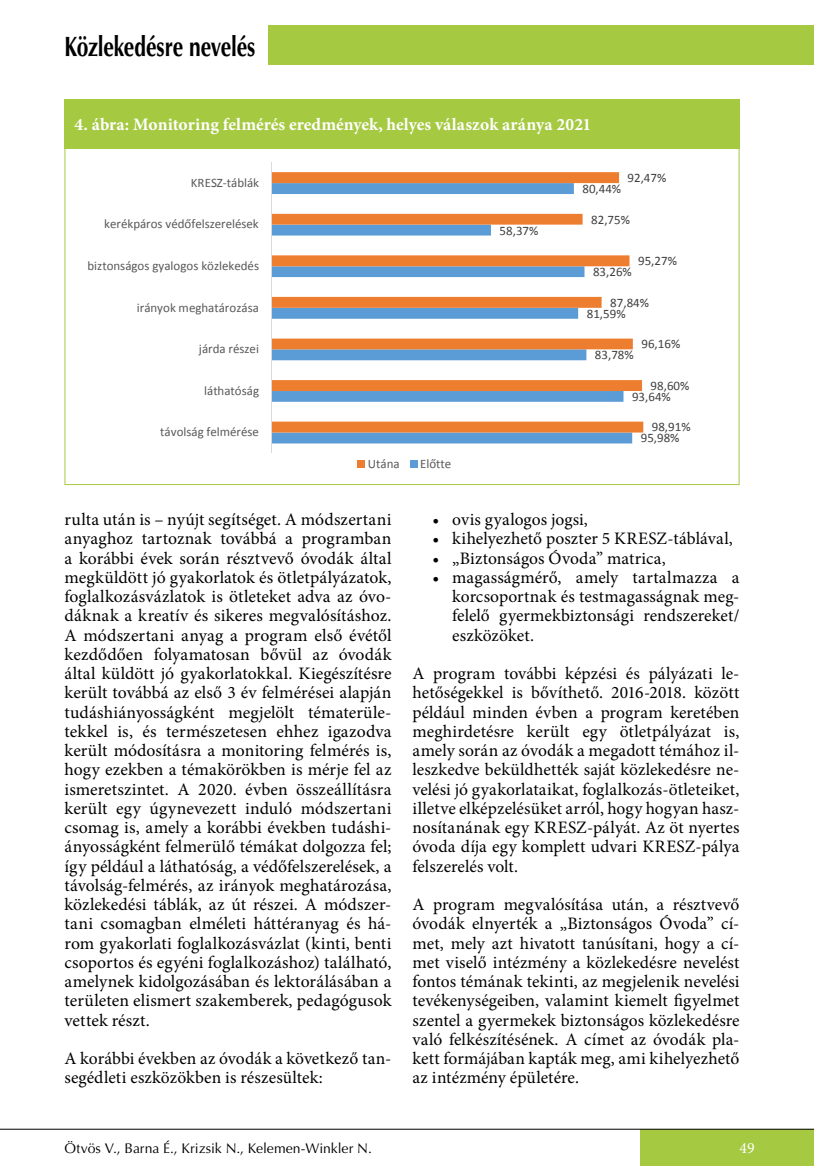
<style>
.page{position:relative;width:814px;height:1166px;background:#fff}
.page>*{position:absolute;margin:0;border:0;box-sizing:border-box;transform-origin:0 0}
.t1{font:700 28px "Optima CE";letter-spacing:-.01em;color:#000;scale:.75 1}
.t2{font:17.5px/19.2px "Minion Pro";letter-spacing:.005em;color:#000;text-align:justify}
.t3{font:700 17.5px "Minion Pro";color:#fff}
.t4{font:15.75px "Minion Pro";color:#fff}
.t5{font:14px "Optima CE";letter-spacing:-.005em;color:#000}
.t6{font:12.95px "Calibri";color:#595959}
.t7{font:12.95px "Calibri";letter-spacing:-.005em;color:#404040}
</style>
<div class="page">
<div style="left:268px;top:25px;width:546px;height:39px;background:#a6c942"></div>
<div style="left:640px;top:1129px;width:174px;height:37px;background:#a6c942"></div>
<hr style="left:0;top:1129px;width:814px;height:1px;background:#000">
<svg style="left:272px;top:172px;width:357px;height:105px"></svg>
<hr style="left:271px;top:162px;width:1px;height:119px;background:#dadada">
<svg style="left:272px;top:432px;width:360px;height:11px;background:#669cce"></svg>
<svg style="left:272px;top:297px;width:371px;height:135px"></svg>
<hr style="left:271px;top:281px;width:1px;height:172px;background:#dadada">
<div style="left:358px;top:461px;width:7px;height:7px;background:#ee7e2f"></div>
<div style="left:410px;top:461px;width:7px;height:7px;background:#5b9cd6"></div>
<div style="left:64px;top:99px;width:675px;height:50px;background:#a6c942"></div>
<h1 class="t1" style="left:64px;top:28px;width:256px">Közlekedésre nevelés</h1>
<p class="t3" style="left:74px;top:112px;width:518px">4. ábra: Monitoring felmérés eredmények, helyes válaszok aránya 2021</p>
<p class="t6" style="left:191px;top:174px;width:70px">KRESZ‐táblák</p>
<p class="t7" style="left:627px;top:170px;width:40px">92,47%</p>
<p class="t7" style="left:582px;top:180px;width:40px">80,44%</p>
<p class="t6" style="left:104px;top:216px;width:156px">kerékpáros védőfelszerelések</p>
<p class="t7" style="left:499px;top:222px;width:40px">58,37%</p>
<p class="t7" style="left:591px;top:211px;width:40px">82,75%</p>
<p class="t6" style="left:87px;top:257px;width:173px">biztonságos gyalogos közlekedés</p>
<p class="t7" style="left:638px;top:253px;width:40px">95,27%</p>
<p class="t7" style="left:593px;top:264px;width:40px">83,26%</p>
<p class="t6" style="left:137px;top:299px;width:123px">irányok meghatározása</p>
<p class="t7" style="left:610px;top:294px;width:40px">87,84%</p>
<p class="t7" style="left:586px;top:305px;width:40px">81,59%</p>
<p class="t6" style="left:199px;top:340px;width:62px">járda részei</p>
<p class="t7" style="left:595px;top:347px;width:40px">83,78%</p>
<p class="t7" style="left:641px;top:336px;width:40px">96,16%</p>
<p class="t6" style="left:204px;top:382px;width:57px">láthatóság</p>
<p class="t7" style="left:650px;top:377px;width:40px">98,60%</p>
<p class="t7" style="left:632px;top:388px;width:40px">93,64%</p>
<p class="t6" style="left:160px;top:424px;width:100px">távolság felmérése</p>
<p class="t7" style="left:652px;top:419px;width:40px">98,91%</p>
<p class="t7" style="left:640px;top:430px;width:40px">95,98%</p>
<p class="t6" style="left:368px;top:455px;width:33px">Utána</p>
<p class="t6" style="left:420px;top:455px;width:33px">Előtte</p>
<p class="t2" style="left:64px;top:510px;width:328px">rulta után is – nyújt segítséget. A módszertani anyaghoz tartoznak továbbá a programban a korábbi évek során résztvevő óvodák által megküldött jó gyakorlatok és ötletpályázatok, foglalkozásvázlatok is ötleteket adva az óvo&shy;dáknak a kreatív és sikeres megvalósításhoz.<br>A módszertani anyag a program első évétől kezdődően folyamatosan bővül az óvodák által küldött jó gyakorlatokkal. Kiegészítésre került továbbá az első 3 év felmérései alapján tudáshiányosságként megjelölt tématerüle&shy;tekkel is, és természetesen ehhez igazodva került módosításra a monitoring felmérés is, hogy ezekben a témakörökben is mérje fel az ismeretszintet. A 2020. évben összeállításra került egy úgynevezett induló módszertani csomag is, amely a korábbi években tudáshi&shy;ányosságként felmerülő témákat dolgozza fel; így például a láthatóság, a védőfelszerelések, a távolság-felmérés, az irányok meghatározása, közlekedési táblák, az út részei. A módszer&shy;tani csomagban elméleti háttéranyag és há&shy;rom gyakorlati foglalkozásvázlat (kinti, benti csoportos és egyéni foglalkozáshoz) található, amelynek kidolgozásában és lektorálásában a területen elismert szakemberek, pedagógusok vettek részt.</p>
<p class="t2" style="left:64px;top:1049px;width:328px">A korábbi években az óvodák a következő tan&shy;segédleti eszközökben is részesültek:</p>
<p class="t2" style="left:432px;top:510px;width:157px">• ovis gyalogos jogsi,</p>
<p class="t2" style="left:432px;top:529px;width:302px">• kihelyezhető poszter 5 KRESZ-táblával,</p>
<p class="t2" style="left:432px;top:548px;width:235px">• „Biztonságos Óvoda” matrica,</p>
<p class="t2" style="left:452px;top:568px;width:289px;text-indent:-20px">• magasságmérő, amely tartalmazza a korcsoportnak és testmagasságnak meg&shy;felelő gyermekbiztonsági rendszereket/ eszközöket.</p>
<p class="t2" style="left:412px;top:664px;width:328px">A program további képzési és pályázati le&shy;hetőségekkel is bővíthető. 2016-2018. között például minden évben a program keretében meghirdetésre került egy ötletpályázat is, amely során az óvodák a megadott témához il&shy;leszkedve beküldhették saját közlekedésre ne&shy;velési jó gyakorlataikat, foglalkozás-ötleteiket, illetve elképzelésüket arról, hogy hogyan hasz&shy;nosítanának egy KRESZ-pályát. Az öt nyertes óvoda díja egy komplett udvari KRESZ-pálya felszerelés volt.</p>
<p class="t2" style="left:412px;top:895px;width:328px">A program megvalósítása után, a résztvevő óvodák elnyerték a „Biztonságos Óvoda” cí&shy;met, mely azt hivatott tanúsítani, hogy a cí&shy;met viselő intézmény a közlekedésre nevelést fontos témának tekinti, az megjelenik nevelési tevékenységeiben, valamint kiemelt figyelmet szentel a gyermekek biztonságos közlekedésre való felkészítésének. A címet az óvodák pla&shy;kett formájában kapták meg, ami kihelyezhető az intézmény épületére.</p>
<p class="t5" style="left:64px;top:1139px;width:309px">Ötvös V., Barna É., Krizsik N., Kelemen-Winkler N.</p>
<p class="t4" style="left:739px;top:1137px;width:17px">49</p>
</div>
